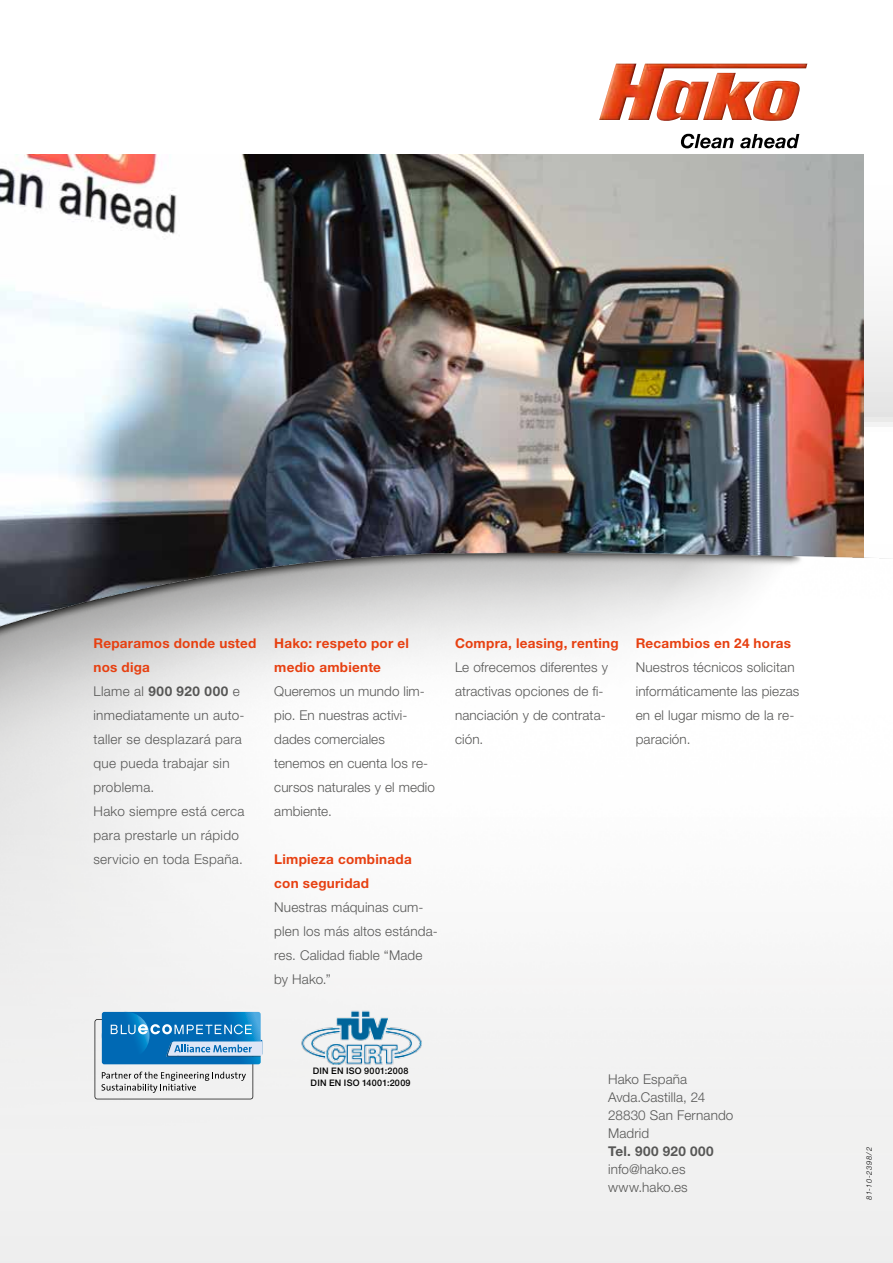
<style>
.page{position:relative;width:893px;height:1263px;background:#fff}
.page>*{position:absolute;margin:0;border:0;box-sizing:border-box;transform-origin:0 0}
.t1{font:300 13.5px/24px "Helvetica Neue LT Std";letter-spacing:.01em;color:#575756}
.t2{font:700 13.5px/24px "Helvetica Neue LT Std";letter-spacing:.02em;color:#e74011}
.t3{font:700 13.5px "Helvetica Neue LT Std";letter-spacing:.035em;color:#575756}
.t4{font:500 9px/12px "Helvetica Neue LT Std";letter-spacing:.025em;color:#000}
.t5{font:italic 300 7.5px "Helvetica Neue LT Std";letter-spacing:.085em;color:#000}
.s1{font-weight:700;color:#e74011}
.s2{font-weight:700}
</style>
<div class="page">
<img style="left:0;top:155px;width:864px;height:364px">
<img style="left:0;top:519px;width:893px;height:744px">
<svg style="left:95px;top:1012px;width:167px;height:87px"></svg>
<img style="left:297px;top:1008px;width:128px;height:59px">
<img style="left:599px;top:64px;width:208px;height:57px">
<img style="left:681px;top:134px;width:118px;height:14px">
<p class="t1" style="left:94px;top:631px;width:164px"><span class="s1">Reparamos donde usted nos diga<br></span>Llame al <span class="s2">900 920 000</span> e inmediatamente un auto&shy;taller se desplazará para que pueda trabajar sin problema.<br>Hako siempre está cerca para prestarle un rápido servicio en toda España.</p>
<p class="t2" style="left:274px;top:631px;width:136px">Hako: respeto por el medio ambiente</p>
<p class="t1" style="left:274px;top:679px;width:162px">Queremos un mundo lim&shy;pio. En nuestras activi&shy;dades comerciales tenemos en cuenta los re&shy;cursos naturales y el medio ambiente.</p>
<p class="t2" style="left:274px;top:847px;width:139px">Limpieza combinada con seguridad</p>
<p class="t1" style="left:274px;top:895px;width:165px">Nuestras máquinas cum&shy;plen los más altos estánda&shy;res. Calidad fiable “Made by Hako.”</p>
<p class="t2" style="left:455px;top:631px;width:165px">Compra, leasing, renting</p>
<p class="t1" style="left:455px;top:655px;width:155px">Le ofrecemos diferentes y atractivas opciones de fi&shy;nanciación y de contrata&shy;ción.</p>
<p class="t2" style="left:636px;top:631px;width:157px">Recambios en 24 horas</p>
<p class="t1" style="left:636px;top:655px;width:165px">Nuestros técnicos solicitan informáticamente las piezas en el lugar mismo de la re&shy;paración.</p>
<p class="t4" style="left:311px;top:1065px;width:102px">DIN EN ISO 9001:2008<br>DIN EN ISO 14001:2009</p>
<p class="t1" style="left:608px;top:1070px;width:127px;line-height:18px">Hako España<br>Avda.Castilla, 24<br>28830 San Fernando<br>Madrid</p>
<p class="t3" style="left:608px;top:1143px;width:107px">Tel. 900 920 000</p>
<p class="t1" style="left:608px;top:1160px;width:81px;line-height:18px">info@hako.es www.hako.es</p>
<p class="t5" style="left:865px;top:1200px;width:55px;rotate:-90deg">81-10-2398/2</p>
</div>
